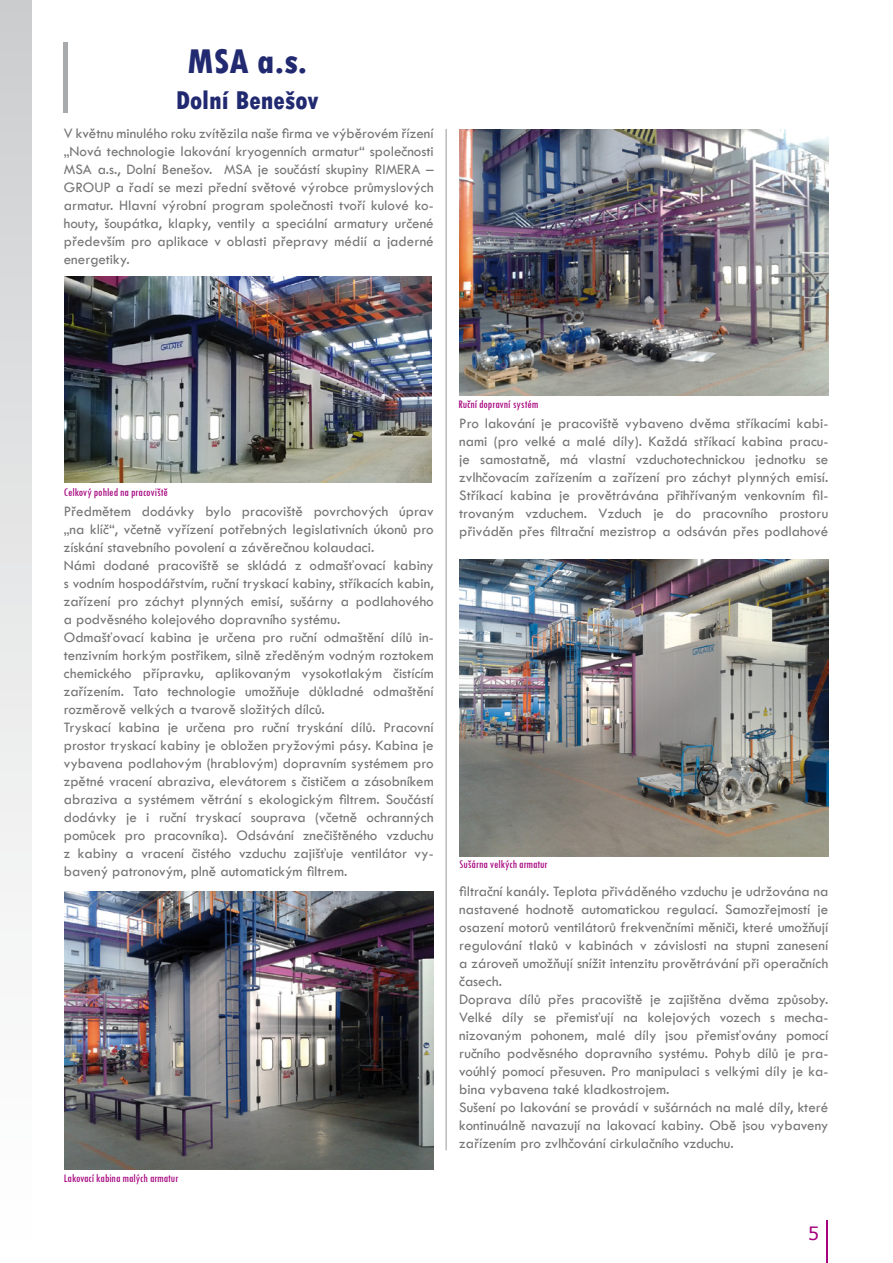
<style>
.page{position:relative;width:893px;height:1263px;background:#fff}
.page>*{position:absolute;margin:0;border:0;box-sizing:border-box;transform-origin:0 0}
.t1{font:800 condensed 36px "Tw Cen";color:#212970}
.t2{font:800 condensed 27px "Tw Cen";color:#212970}
.t3{font:18px "Verdana";color:#a5027d}
.t4{font:15px/18px "Tw Cen";color:#757577;text-align:justify}
.t5{font:condensed 12px "Tw Cen";color:#a5027d}
</style>
<div class="page">
<img style="left:65px;top:277px;width:366px;height:205px">
<img style="left:459px;top:129px;width:369px;height:267px">
<img style="left:64px;top:892px;width:370px;height:277px">
<img style="left:459px;top:559px;width:369px;height:297px">
<hr style="left:446px;top:129px;width:1px;height:1021px;background:#98999b">
<hr style="left:64px;top:43px;width:4px;height:70px;background:#a9aaac">
<hr style="left:826px;top:1220px;width:1px;height:43px;background:#a5027d">
<div style="left:0;top:0;width:32px;height:1263px;background:linear-gradient(to bottom,#cdcecf,#fff)"></div>
<h1 class="t1" style="left:187px;top:40px;width:122px">MSA a.s.</h1>
<h2 class="t2" style="left:176px;top:84px;width:144px">Dolní Benešov</h2>
<p class="t4" style="left:64px;top:124px;width:371px">V květnu minulého roku zvítězila naše firma ve výběrovém řízení „Nová technologie lakování kryogenních armatur“ společnosti MSA a.s., Dolní Benešov. MSA je součástí skupiny RIMERA – GROUP a řadí se mezi přední světové výrobce průmyslových armatur. Hlavní výrobní program společnosti tvoří kulové ko&shy;houty, šoupátka, klapky, ventily a speciální armatury určené především pro aplikace v oblasti přepravy médií a jaderné energetiky.</p>
<p class="t5" style="left:64px;top:485px;width:106px">Celkový pohled na pracoviště</p>
<p class="t4" style="left:64px;top:502px;width:371px;text-align:left">Předmětem dodávky bylo pracoviště povrchových úprav „na klíč“, včetně vyřízení potřebných legislativních úkonů pro získání stavebního povolení a závěrečnou kolaudaci.<br>Námi dodané pracoviště se skládá z odmašťovací kabiny s vodním hospodářstvím, ruční tryskací kabiny, stříkacích kabin, zařízení pro záchyt plynných emisí, sušárny a podlahového a podvěsného kolejového dopravního systému.<br>Odmašťovací kabina je určena pro ruční odmaštění dílů in&shy;tenzivním horkým postřikem, silně zředěným vodným roztokem chemického přípravku, aplikovaným vysokotlakým čistícím zařízením. Tato technologie umožňuje důkladné odmaštění rozměrově velkých a tvarově složitých dílců.<br>Tryskací kabina je určena pro ruční tryskání dílů. Pracovní prostor tryskací kabiny je obložen pryžovými pásy. Kabina je vybavena podlahovým (hrablovým) dopravním systémem pro zpětné vracení abraziva, elevátorem s čističem a zásobníkem abraziva a systémem větrání s ekologickým filtrem. Součástí dodávky je i ruční tryskací souprava (včetně ochranných pomůcek pro pracovníka). Odsávání znečištěného vzduchu z kabiny a vracení čistého vzduchu zajišťuje ventilátor vy&shy;bavený patronovým, plně automatickým filtrem.</p>
<p class="t5" style="left:64px;top:1171px;width:116px">Lakovací kabina malých armatur</p>
<p class="t5" style="left:458px;top:397px;width:81px">Ruční dopravní systém</p>
<p class="t4" style="left:459px;top:414px;width:371px">Pro lakování je pracoviště vybaveno dvěma stříkacími kabi&shy;nami (pro velké a malé díly). Každá stříkací kabina pracu&shy;je samostatně, má vlastní vzduchotechnickou jednotku se zvlhčovacím zařízením a zařízení pro záchyt plynných emisí.<br>Stříkací kabina je provětrávána přihřívaným venkovním fil&shy;trovaným vzduchem. Vzduch je do pracovního prostoru přiváděn přes filtrační mezistrop a odsáván přes podlahové</p>
<p class="t5" style="left:460px;top:857px;width:90px">Sušárna velkých armatur</p>
<p class="t4" style="left:459px;top:882px;width:371px;text-align:left">filtrační kanály. Teplota přiváděného vzduchu je udržována na nastavené hodnotě automatickou regulací. Samozřejmostí je osazení motorů ventilátorů frekvenčními měniči, které umožňují regulování tlaků v kabinách v závislosti na stupni zanesení a zároveň umožňují snížit intenzitu provětrávání při operačních časech.<br>Doprava dílů přes pracoviště je zajištěna dvěma způsoby.<br>Velké díly se přemisťují na kolejových vozech s mecha&shy;nizovaným pohonem, malé díly jsou přemisťovány pomocí ručního podvěsného dopravního systému. Pohyb dílů je pra&shy;voúhlý pomocí přesuven. Pro manipulaci s velkými díly je ka&shy;bina vybavena také kladkostrojem.<br>Sušení po lakování se provádí v sušárnách na malé díly, které kontinuálně navazují na lakovací kabiny. Obě jsou vybaveny zařízením pro zvlhčování cirkulačního vzduchu.</p>
<p class="t3" style="left:808px;top:1220px;width:13px">5</p>
</div>
